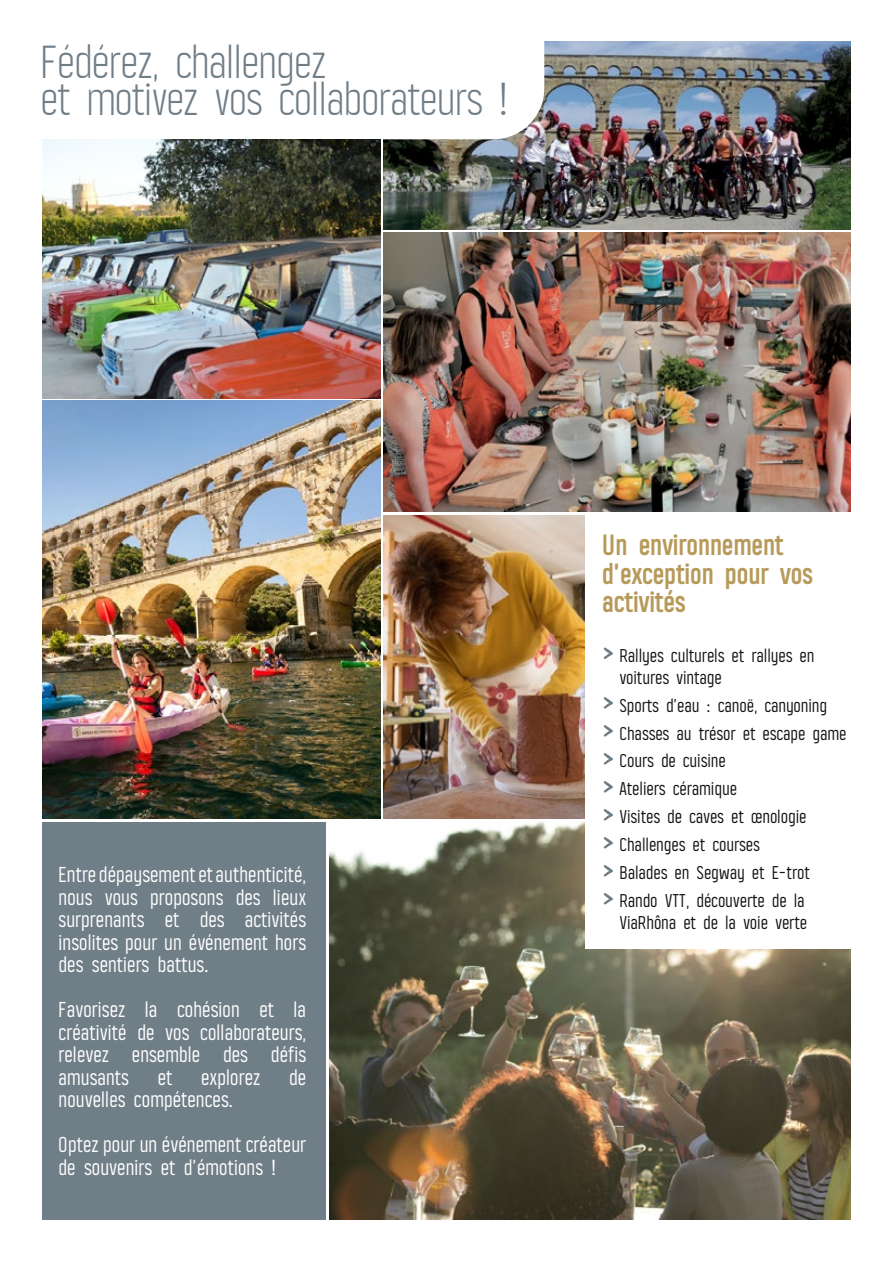
<style>
.page{position:relative;width:893px;height:1263px;background:#fff}
.page>*{position:absolute;margin:0;border:0;box-sizing:border-box;transform-origin:0 0}
.t1{font:300 45px/37.5px "Alasar";letter-spacing:-.025em;color:#707e88}
.t2{font:700 28.5px/28.5px "Alasar";color:#b79a5a}
.t3{font:21px/22.5px "Alasar";color:#fff;text-align:justify}
.t4{font:18px/28px "Alasar";color:#121212}
</style>
<div class="page">
<img style="left:383px;top:42px;width:467px;height:187px">
<img style="left:383px;top:232px;width:467px;height:280px">
<img style="left:43px;top:401px;width:337px;height:418px">
<img style="left:330px;top:822px;width:520px;height:397px">
<svg style="left:383px;top:42px;width:161px;height:97px"></svg>
<div style="left:43px;top:822px;width:283px;height:397px;background:#707e88"></div>
<img style="left:43px;top:139px;width:337px;height:259px">
<img style="left:383px;top:515px;width:202px;height:304px">
<div style="left:585px;top:513px;width:265px;height:436px;background:#fff"></div>
<svg style="left:603px;top:647px;width:10px;height:12px"></svg>
<svg style="left:603px;top:697px;width:10px;height:12px"></svg>
<svg style="left:603px;top:725px;width:10px;height:12px"></svg>
<svg style="left:603px;top:753px;width:10px;height:12px"></svg>
<svg style="left:603px;top:781px;width:10px;height:12px"></svg>
<svg style="left:603px;top:809px;width:10px;height:12px"></svg>
<svg style="left:603px;top:837px;width:10px;height:12px"></svg>
<svg style="left:603px;top:865px;width:10px;height:12px"></svg>
<svg style="left:603px;top:893px;width:10px;height:12px"></svg>
<h1 class="t1" style="left:43px;top:43px;width:470px">Fédérez, challengez<br>et motivez vos collaborateurs !</h1>
<p class="t3" style="left:60px;top:863px;width:249px">Entre dépaysement et authenticité, nous vous proposons des lieux surprenants et des activités insolites pour un événement hors des sentiers battus.</p>
<p class="t3" style="left:60px;top:998px;width:249px">Favorisez la cohésion et la créativité de vos collaborateurs, relevez ensemble des défis amusants</p>
<p class="t3" style="left:159px;top:1065px;width:16px">et</p>
<p class="t3" style="left:202px;top:1065px;width:61px">explorez</p>
<p class="t3" style="left:290px;top:1065px;width:19px">de</p>
<p class="t3" style="left:60px;top:1076px;width:249px;line-height:45px">nouvelles compétences.<br>Optez pour un événement créateur</p>
<p class="t3" style="left:60px;top:1155px;width:219px">de souvenirs et d’émotions !</p>
<h2 class="t2" style="left:604px;top:530px;width:212px">Un environnement d’exception pour vos activités</h2>
<p class="t4" style="left:620px;top:644px;width:197px;line-height:21.6px">Rallyes culturels et rallyes en voitures vintage</p>
<p class="t4" style="left:620px;top:690px;width:229px">Sports d'eau : canoë, canyoning<br>Chasses au trésor et escape game<br>Cours de cuisine<br>Ateliers céramique<br>Visites de caves et œnologie<br>Challenges et courses<br>Balades en Segway et E-trot<br>Rando VTT, découverte de la</p>
<p class="t4" style="left:620px;top:908px;width:189px">ViaRhôna et de la voie verte</p>
</div>
